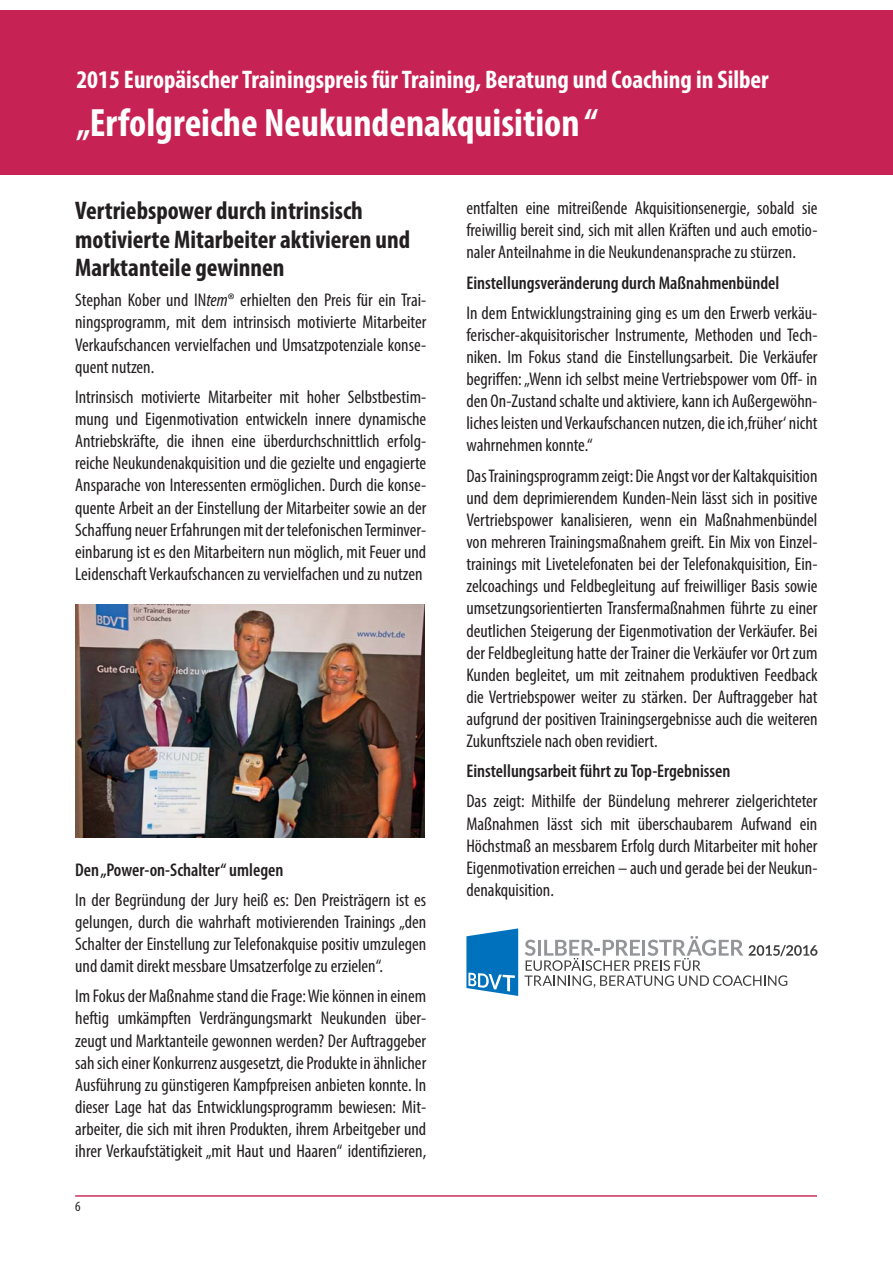
<style>
.page{position:relative;width:893px;height:1263px;background:#fff}
.page>*{position:absolute;margin:0;border:0;box-sizing:border-box;transform-origin:0 0}
.t1{font:700 condensed 39.75px "Myriad Pro";color:#fff}
.t2{font:700 condensed 25.5px/28.3px "Myriad Pro";color:#231f20}
.t3{font:700 condensed 25.5px "Myriad Pro";color:#fff}
.t4{font:condensed 18.45px/22.2px "Myriad Pro";color:#231f20;text-align:justify}
.t5{font:600 condensed 18.45px "Myriad Pro";color:#231f20}
.t6{font:condensed 14.25px "Myriad Pro";color:#231f20}
.s1{font-style:italic}
</style>
<div class="page">
<div style="left:0;top:10px;width:893px;height:165px;background:#c62354"></div>
<hr style="left:75px;top:1195px;width:742px;height:2px;background:#c62354">
<img style="left:75px;top:605px;width:349px;height:233px">
<svg style="left:466px;top:928px;width:52px;height:68px"></svg>
<svg style="left:524px;top:936px;width:293px;height:52px"></svg>
<h2 class="t3" style="left:76px;top:70px;width:694px">2015 Europäischer Trainingspreis für Training, Beratung und Coaching in Silber</h2>
<h1 class="t1" style="left:76px;top:108px;width:523px">„Erfolgreiche Neukundenakquisition “</h1>
<h2 class="t2" style="left:75px;top:199px;width:336px">Vertriebspower durch intrinsisch motivierte Mitarbeiter aktivieren und<br>Marktanteile gewinnen</h2>
<p class="t4" style="left:75px;top:290px;width:353px">Stephan Kober und IN<span class="s1">tem</span>® erhielten den Preis für ein Trai&shy;ningsprogramm, mit dem intrinsisch motivierte Mitarbeiter Verkaufschancen vervielfachen und Umsatzpotenziale konse&shy;quent nutzen.</p>
<p class="t4" style="left:75px;top:387px;width:353px">Intrinsisch motivierte Mitarbeiter mit hoher Selbstbestim&shy;mung und Eigenmotivation entwickeln innere dynamische Antriebskräfte, die ihnen eine überdurchschnittlich erfolg&shy;reiche Neukundenakquisition und die gezielte und engagierte Ansparache von Interessenten ermöglichen. Durch die konse&shy;quente Arbeit an der Einstellung der Mitarbeiter sowie an der Schaffung neuer Erfahrungen mit der telefonischen Terminver&shy;einbarung ist es den Mitarbeitern nun möglich, mit Feuer und Leidenschaft Verkaufschancen zu vervielfachen und zu nutzen</p>
<p class="t5" style="left:75px;top:862px;width:210px">Den „Power-on-Schalter“ umlegen</p>
<p class="t4" style="left:75px;top:890px;width:352px">In der Begründung der Jury heiß es: Den Preisträgern ist es gelungen, durch die wahrhaft motivierenden Trainings „den Schalter der Einstellung zur Telefonakquise positiv umzulegen und damit direkt messbare Umsatzerfolge zu erzielen“.</p>
<p class="t4" style="left:75px;top:986px;width:353px">Im Fokus der Maßnahme stand die Frage: Wie können in einem heftig umkämpften Verdrängungsmarkt Neukunden über&shy;zeugt und Marktanteile gewonnen werden? Der Auftraggeber sah sich einer Konkurrenz ausgesetzt, die Produkte in ähnlicher Ausführung zu günstigeren Kampfpreisen anbieten konnte. In dieser Lage hat das Entwicklungsprogramm bewiesen: Mit&shy;arbeiter, die sich mit ihren Produkten, ihrem Arbeitgeber und ihrer Verkaufstätigkeit „mit Haut und Haaren“ identifizieren,</p>
<p class="t6" style="left:75px;top:1201px;width:7px">6</p>
<p class="t4" style="left:466px;top:198px;width:352px">entfalten eine mitreißende Akquisitionsenergie, sobald sie freiwillig bereit sind, sich mit allen Kräften und auch emotio&shy;naler Anteilnahme in die Neukundenansprache zu stürzen.</p>
<p class="t5" style="left:466px;top:275px;width:314px">Einstellungsveränderung durch Maßnahmenbündel</p>
<p class="t4" style="left:466px;top:303px;width:353px">In dem Entwicklungstraining ging es um den Erwerb verkäu&shy;ferischer-akquisitorischer Instrumente, Methoden und Tech&shy;niken. Im Fokus stand die Einstellungsarbeit. Die Verkäufer begriffen: „Wenn ich selbst meine Vertriebspower vom Off- in den On-Zustand schalte und aktiviere, kann ich Außergewöhn&shy;liches leisten und Verkaufschancen nutzen, die ich ‚früher‘ nicht wahrnehmen konnte.“</p>
<p class="t4" style="left:466px;top:466px;width:353px">Das Trainingsprogramm zeigt: Die Angst vor der Kaltakquisition und dem deprimierendem Kunden-Nein lässt sich in positive Vertriebspower kanalisieren, wenn ein Maßnahmenbündel von mehreren Trainingsmaßnahem greift. Ein Mix von Einzel&shy;trainings mit Livetelefonaten bei der Telefonakquisition, Ein&shy;zelcoachings und Feldbegleitung auf freiwilliger Basis sowie umsetzungsorientierten Transfermaßnahmen führte zu einer deutlichen Steigerung der Eigenmotivation der Verkäufer. Bei der Feldbegleitung hatte der Trainer die Verkäufer vor Ort zum Kunden begleitet, um mit zeitnahem produktiven Feedback die Vertriebspower weiter zu stärken. Der Auftraggeber hat aufgrund der positiven Trainingsergebnisse auch die weiteren Zukunftsziele nach oben revidiert.</p>
<p class="t5" style="left:466px;top:764px;width:265px">Einstellungsarbeit führt zu Top-Ergebnissen</p>
<p class="t4" style="left:466px;top:791px;width:353px">Das zeigt: Mithilfe der Bündelung mehrerer zielgerichteter Maßnahmen lässt sich mit überschaubarem Aufwand ein Höchstmaß an messbarem Erfolg durch Mitarbeiter mit hoher Eigenmotivation erreichen – auch und gerade bei der Neukun&shy;denakquisition.</p>
</div>
